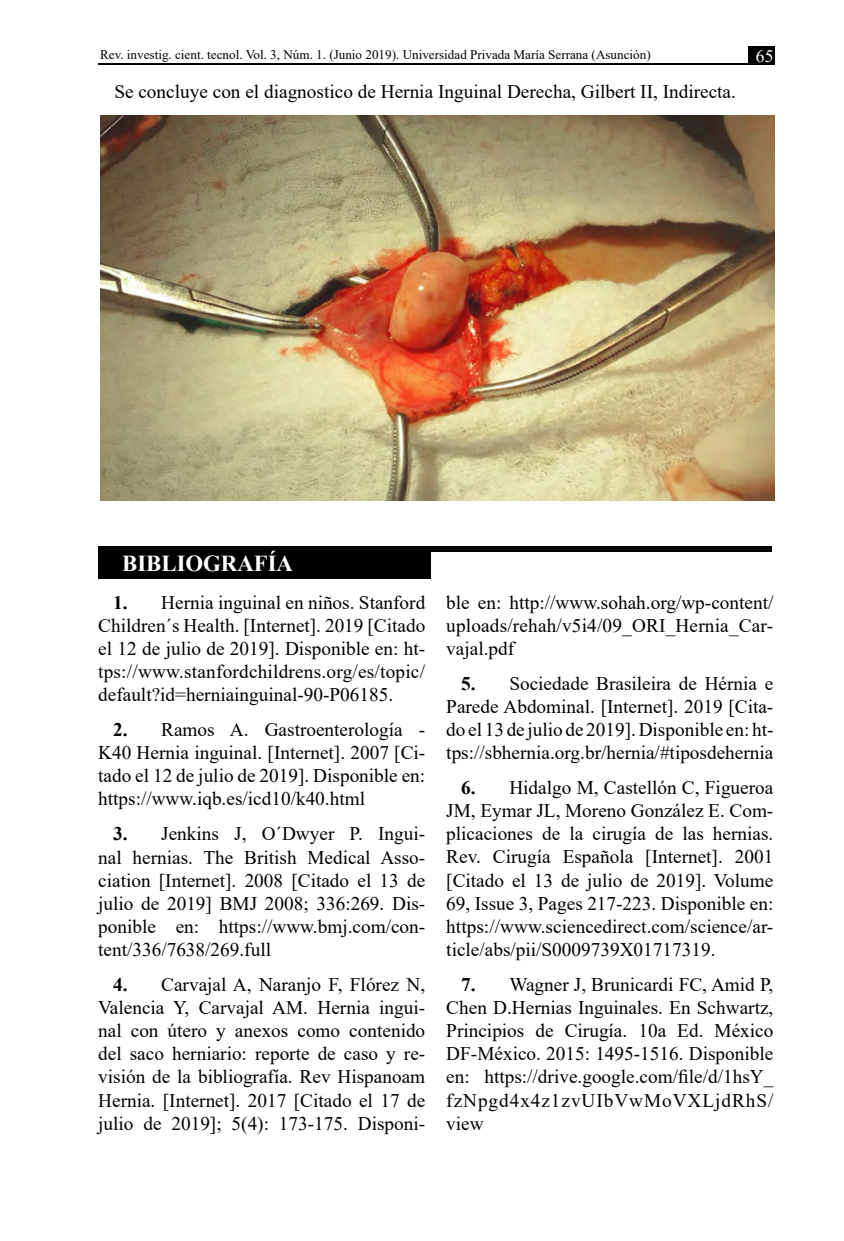
<style>
.page{position:relative;width:844px;height:1241px;background:#fff}
.page>*{position:absolute;margin:0;border:0;box-sizing:border-box;transform-origin:0 0}
.t1{font:700 22.75px "Times New Roman";color:#fff}
.t2{font:19.25px/23.1px "Times New Roman";color:#000;text-align:justify}
.t3{font:19.25px "Times New Roman";color:#000101}
.t4{font:17.5px "Times New Roman";color:#fff}
.t5{font:13.12px "Times New Roman";color:#000}
.s1{font-weight:700}
</style>
<div class="page">
<hr style="left:98px;top:63px;width:676px;height:2px;background:#000">
<div style="left:748px;top:46px;width:26px;height:17px;background:#000"></div>
<img style="left:100px;top:115px;width:674px;height:385px">
<div style="left:98px;top:546px;width:332px;height:32px;background:#000"></div>
<div style="left:423px;top:546px;width:349px;height:6px;background:#000"></div>
<p class="t5" style="left:100px;top:46px;width:552px">Rev. investig. cient. tecnol. Vol. 3, Núm. 1. (Junio 2019). Universidad Privada María Serrana (Asunción)</p>
<p class="t4" style="left:755px;top:44px;width:19px">65</p>
<p class="t3" style="left:114px;top:78px;width:623px">Se concluye con el diagnostico de Hernia Inguinal Derecha, Gilbert II, Indirecta.</p>
<p class="t1" style="left:122px;top:546px;width:172px">BIBLIOGRAFÍA</p>
<p class="t2" style="left:98px;top:590px;width:328px;text-indent:15px"><span class="s1">1.</span> Hernia inguinal en niños. Stanford Children´s Health. [Internet]. 2019 [Citado el 12 de julio de 2019]. Disponible en: ht&shy;tps://www.stanfordchildrens.org/es/topic/ default?id=herniainguinal-90-P06185.</p>
<p class="t2" style="left:98px;top:717px;width:328px;text-indent:15px"><span class="s1">2.</span> Ramos A. Gastroenterología - K40 Hernia inguinal. [Internet]. 2007 [Ci&shy;tado el 12 de julio de 2019]. Disponible en: https://www.iqb.es/icd10/k40.html</p>
<p class="t2" style="left:98px;top:821px;width:328px;text-indent:15px"><span class="s1">3.</span> Jenkins J, O´Dwyer P. Ingui&shy;nal hernias. The British Medical Asso&shy;ciation [Internet]. 2008 [Citado el 13 de julio de 2019] BMJ 2008; 336:269. Dis&shy;ponible en: https://www.bmj.com/con&shy;tent/336/7638/269.full</p>
<p class="t2" style="left:98px;top:972px;width:328px;text-indent:15px"><span class="s1">4.</span> Carvajal A, Naranjo F, Flórez N, Valencia Y, Carvajal AM. Hernia ingui&shy;nal con útero y anexos como contenido del saco herniario: reporte de caso y re&shy;visión de la bibliografía. Rev Hispanoam Hernia. [Internet]. 2017 [Citado el 17 de julio de 2019]; 5(4): 173-175. Disponi-</p>
<p class="t2" style="left:446px;top:590px;width:328px">ble en: http://www.sohah.org/wp-content/ uploads/rehah/v5i4/09_ORI_Hernia_Car&shy;vajal.pdf</p>
<p class="t2" style="left:446px;top:671px;width:328px;text-indent:15px"><span class="s1">5.</span> Sociedade Brasileira de Hérnia e Parede Abdominal. [Internet]. 2019 [Cita&shy;do el 13 de julio de 2019]. Disponible en: ht&shy;tps://sbhernia.org.br/hernia/#tiposdehernia</p>
<p class="t2" style="left:446px;top:775px;width:328px;text-indent:15px"><span class="s1">6.</span> Hidalgo M, Castellón C, Figueroa JM, Eymar JL, Moreno González E. Com&shy;plicaciones de la cirugía de las hernias.<br>Rev. Cirugía Española [Internet]. 2001 [Citado el 13 de julio de 2019]. Volume 69, Issue 3, Pages 217-223. Disponible en: https://www.sciencedirect.com/science/ar&shy;ticle/abs/pii/S0009739X01717319.</p>
<p class="t2" style="left:446px;top:972px;width:328px;text-indent:15px"><span class="s1">7.</span> Wagner J, Brunicardi FC, Amid P, Chen D.Hernias Inguinales. En Schwartz, Principios de Cirugía. 10a Ed. México DF-México. 2015: 1495-1516. Disponible en: https://drive.google.com/file/d/1hsY_ fzNpgd4x4z1zvUIbVwMoVXLjdRhS/ view</p>
</div>
